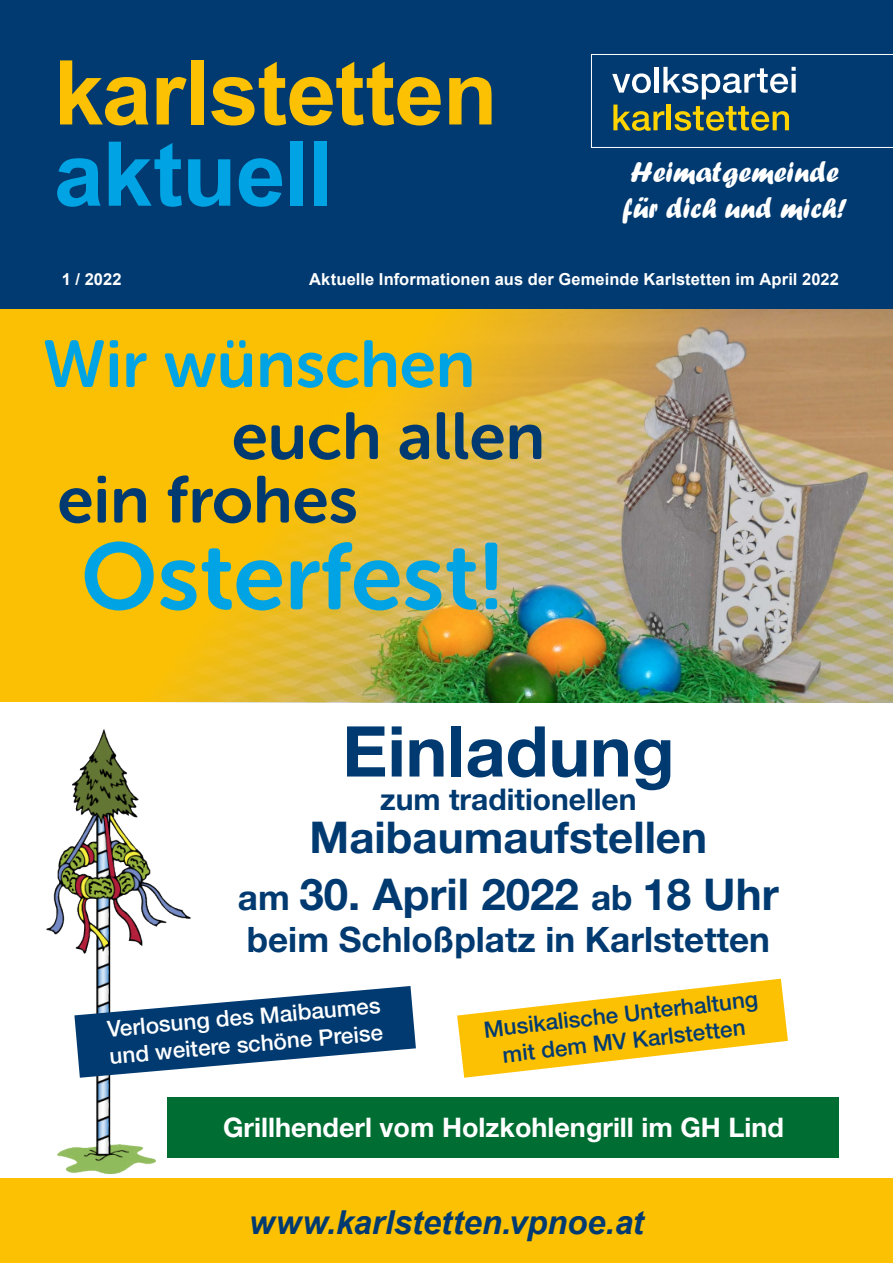
<style>
.page{position:relative;width:893px;height:1263px;background:#fff}
.page>*{position:absolute;margin:0;border:0;box-sizing:border-box;transform-origin:0 0}
.t1{font:94.05px "Museo Sans Rounded 700";color:#00a4e4}
.t2{font:700 89.4px "Arial";letter-spacing:-.01em;color:#fcc103}
.t3{font:700 89.4px "Arial";letter-spacing:-.01em;color:#00a4e4}
.t4{font:700 70.2px "Helvetica Neue LT Std";color:#003a70}
.t5{font:66px "Museo Sans Rounded 700";color:#003a70}
.t6{font:66px "Museo Sans Rounded 700";color:#00a4e4}
.t7{font:700 43.8px/56.1px "Helvetica Neue LT Std";color:#003a70;text-align:center}
.t8{font:700 35.1px "Helvetica Neue LT Std";color:#003a70}
.t9{font:italic 700 33px "Arial";letter-spacing:-.005em;color:#003a70}
.t10{font:700 30px "Helvetica Neue LT Std";color:#003a70}
.t11{font:29.7px/35.5px "Forte";color:#fff}
.t12{font:700 27px "Helvetica Neue LT Std";color:#fff}
.t13{font:500 22.5px/26.7px "Helvetica Neue LT Std";color:#003a70;text-align:center}
.t14{font:500 22.5px/27px "Helvetica Neue LT Std";color:#fff}
.t15{font:700 16.5px "Arial";letter-spacing:.005em;color:#fff}
.s1{font-size:35.1px}
</style>
<div class="page">
<img style="left:0;top:308px;width:893px;height:394px">
<div style="left:0;top:0;width:893px;height:308px;background:#003a70"></div>
<svg style="left:591px;top:54px;width:302px;height:94px"></svg>
<div style="left:0;top:1179px;width:893px;height:84px;background:#fcc103"></div>
<svg style="left:457px;top:979px;width:331px;height:99px"></svg>
<img style="left:46px;top:729px;width:145px;height:445px">
<div style="left:168px;top:1097px;width:671px;height:61px;background:#006e32"></div>
<svg style="left:74px;top:986px;width:342px;height:92px"></svg>
<h2 class="t2" style="left:54px;top:33px;width:445px">karlstetten</h2>
<h2 class="t3" style="left:54px;top:115px;width:280px">aktuell</h2>
<h3 class="t11" style="left:622px;top:154px;width:227px">Heimatgemeinde für dich und mich!</h3>
<p class="t15" style="left:62px;top:269px;width:61px">1 / 2022</p>
<p class="t15" style="left:309px;top:269px;width:531px">Aktuelle Informationen aus der Gemeinde Karlstetten im April 2022</p>
<h3 class="t6" style="left:43px;top:327px;width:434px">Wir wünschen</h3>
<h3 class="t5" style="left:232px;top:399px;width:315px">euch allen</h3>
<h3 class="t5" style="left:57px;top:463px;width:302px">ein frohes</h3>
<h1 class="t1" style="left:81px;top:524px;width:425px">Osterfest!</h1>
<h3 class="t4" style="left:342px;top:708px;width:334px">Einladung</h3>
<h3 class="t10" style="left:380px;top:780px;width:258px">zum traditionellen</h3>
<h3 class="t7" style="left:238px;top:809px;width:542px">Maibaumaufstellen<br><span class="s1">am</span> 30. April 2022 <span class="s1">ab</span> 18 Uhr</h3>
<h3 class="t8" style="left:247px;top:917px;width:525px">beim Schloßplatz in Karlstetten</h3>
<h3 class="t13" style="left:482px;top:1015px;width:277px;rotate:-6deg">Musikalische Unterhaltung mit dem MV Karlstetten</h3>
<h3 class="t14" style="left:106px;top:1015px;width:276px;rotate:-5deg">Verlosung des Maibaumes und weitere schöne Preise</h3>
<h3 class="t12" style="left:223px;top:1111px;width:562px">Grillhenderl vom Holzkohlengrill im GH Lind</h3>
<h3 class="t9" style="left:249px;top:1200px;width:396px">www.karlstetten.vpnoe.at</h3>
</div>
